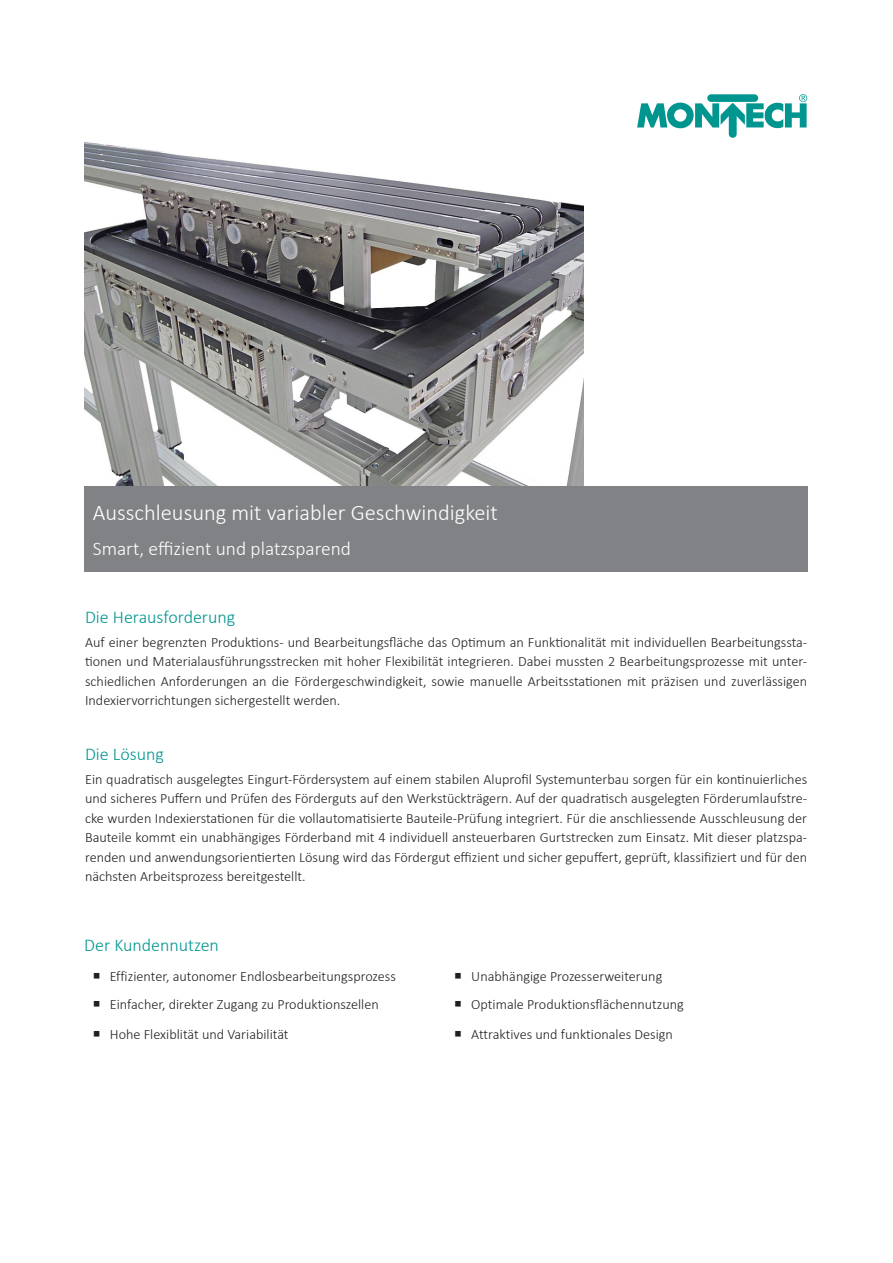
<style>
.page{position:relative;width:893px;height:1263px;background:#fff}
.page>*{position:absolute;margin:0;border:0;box-sizing:border-box;transform-origin:0 0}
.Titel_-_Factsheet{font:300 22.5px "Calibri";color:#fff}
.Titel_-_Factsheet-2{font:300 19.5px "Calibri";color:#fff}
.Lauftext_Montech_De{font:300 18px "Calibri";color:#00958e}
.Lauftext_Montech_De-2{font:300 14.25px/19.5px "Calibri";color:#231f20;text-align:justify}
</style>
<div class="page">
<img style="left:84px;top:142px;width:500px;height:344px">
<div style="left:84px;top:486px;width:724px;height:86px;background:#808285"></div>
<svg style="left:637px;top:103px;width:30px;height:24px"></svg>
<div style="left:667px;top:103px;width:27px;height:25px;background:#00958e;border-radius:50%"></div>
<div style="left:674px;top:109px;width:13px;height:13px;background:#fff;border-radius:50%"></div>
<svg style="left:695px;top:94px;width:112px;height:44px"></svg>
<p class="Titel_-_Factsheet" style="left:93px;top:498px;width:407px">Ausschleusung mit variabler Geschwindigkeit</p>
<p class="Titel_-_Factsheet-2" style="left:93px;top:537px;width:260px">Smart, effizient und platzsparend</p>
<p class="Lauftext_Montech_De" style="left:85px;top:606px;width:152px">Die Herausforderung</p>
<p class="Lauftext_Montech_De-2" style="left:85px;top:632px;width:724px">Auf einer begrenzten Produktions- und Bearbeitungsfläche das Optimum an Funktionalität mit individuellen Bearbeitungssta&shy;tionen und Materialausführungsstrecken mit hoher Flexibilität integrieren. Dabei mussten 2 Bearbeitungsprozesse mit unter&shy;schiedlichen Anforderungen an die Fördergeschwindigkeit, sowie manuelle Arbeitsstationen mit präzisen und zuverlässigen Indexiervorrichtungen sichergestellt werden.</p>
<p class="Lauftext_Montech_De" style="left:85px;top:743px;width:80px">Die Lösung</p>
<p class="Lauftext_Montech_De-2" style="left:85px;top:769px;width:724px">Ein quadratisch ausgelegtes Eingurt-Fördersystem auf einem stabilen Aluprofil Systemunterbau sorgen für ein kontinuierliches und sicheres Puffern und Prüfen des Förderguts auf den Werkstückträgern. Auf der quadratisch ausgelegten Förderumlaufstre&shy;cke wurden Indexierstationen für die vollautomatisierte Bauteile-Prüfung integriert. Für die anschliessende Ausschleusung der Bauteile kommt ein unabhängiges Förderband mit 4 individuell ansteuerbaren Gurtstrecken zum Einsatz. Mit dieser platzspa&shy;renden und anwendungsorientierten Lösung wird das Fördergut effizient und sicher gepuffert, geprüft, klassifiziert und für den nächsten Arbeitsprozess bereitgestellt.</p>
<p class="Lauftext_Montech_De" style="left:84px;top:934px;width:136px">Der Kundennutzen</p>
<p class="Lauftext_Montech_De-2" style="left:110px;top:966px;width:288px">Effizienter, autonomer Endlosbearbeitungsprozess</p>
<p class="Lauftext_Montech_De-2" style="left:471px;top:966px;width:193px">Unabhängige Prozesserweiterung</p>
<p class="Lauftext_Montech_De-2" style="left:110px;top:994px;width:270px">Einfacher, direkter Zugang zu Produktionszellen</p>
<p class="Lauftext_Montech_De-2" style="left:471px;top:994px;width:214px">Optimale Produktionsflächennutzung</p>
<p class="Lauftext_Montech_De-2" style="left:110px;top:1024px;width:180px">Hohe Flexiblität und Variabilität</p>
<p class="Lauftext_Montech_De-2" style="left:471px;top:1024px;width:203px">Attraktives und funktionales Design</p>
</div>
